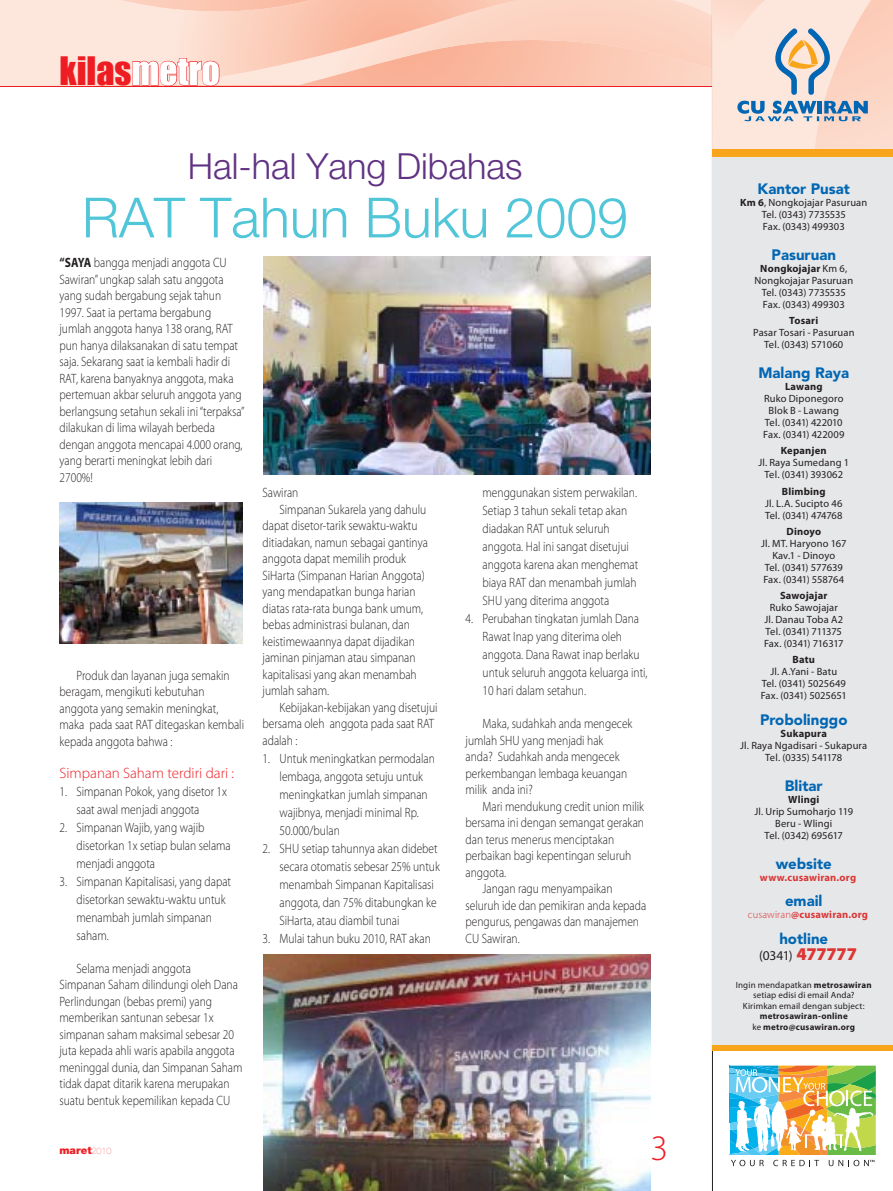
<style>
.page{position:relative;width:893px;height:1191px;background:#fff}
.page>*{position:absolute;margin:0;border:0;box-sizing:border-box;transform-origin:0 0}
.t1{font:300 55.5px "Helv Nue";color:#51c6d8}
.t2{font:300 36px "Helv Nue";color:#613283}
.t3{font:36px "Impact";color:#ee1d23}
.t4{font:900 15px "Avenir LT Std";color:#0166b3}
.t5{font:300 15px "Myriad Pro";color:#ee1d23}
.t6{font:300 13.5px/16.5px "Myriad Pro";color:#231f20;scale:.85 1}
.t7{font:13.5px "Myriad Pro";color:#231f20}
.t8{font:10.5px/12px "Myriad Pro";letter-spacing:.01em;color:#231f20;text-align:center}
.t9{font:700 10.5px "Myriad Pro";letter-spacing:.02em;color:#231f20}
.t10{font:700 10.5px "Myriad Pro";letter-spacing:.02em;color:#dc3534}
.t11{font:900 10.5px "Helv Nue";color:#ee1d23}
.t12{font:9px/10.5px "Myriad Pro";letter-spacing:.02em;color:#231f20;text-align:center}
.t13{font:700 9px/10.5px "Myriad Pro";letter-spacing:.025em;color:#231f20;text-align:center}
.s1{color:#fff}
.s2{font-weight:700}
.s3{font-family:"Helv Nue Ult";font-weight:300;font-size:9px}
.s4{font-weight:300}
.s5{font-weight:900;font-size:18px;color:#dc3534}
.s6{font-weight:400}
</style>
<div class="page">
<svg style="left:0;top:0;width:667px;height:85px;background:#fbd1bf"></svg>
<svg style="left:667px;top:0;width:226px;height:149px;background:#fce1d5"></svg>
<svg style="left:737px;top:27px;width:131px;height:94px;background:#d2cbc9"></svg>
<svg style="left:132px;top:58px;width:88px;height:28px;background:#f9b6ae"></svg>
<div style="left:712px;top:157px;width:181px;height:888px;background:#e6e7e9"></div>
<svg style="left:730px;top:1065px;width:146px;height:101px"></svg>
<img style="left:59px;top:502px;width:183px;height:141px">
<img style="left:264px;top:257px;width:387px;height:218px">
<img style="left:264px;top:954px;width:387px;height:237px">
<h2 class="t3" style="left:60px;top:43px;width:162px">kilas<span class="s1">metro</span></h2>
<h2 class="t2" style="left:188px;top:144px;width:336px">Hal-hal Yang Dibahas</h2>
<h1 class="t1" style="left:82px;top:184px;width:548px">RAT Tahun Buku 2009</h1>
<p class="t6" style="left:60px;top:254px;width:219px"><span class="s2">“Saya</span> bangga menjadi anggota CU Sawiran” ungkap salah satu anggota yang sudah bergabung sejak tahun 1997. Saat ia pertama bergabung jumlah anggota hanya 138 orang, RAT pun hanya dilaksanakan di satu tempat saja. Sekarang saat ia kembali hadir di RAT, karena banyaknya anggota, maka pertemuan akbar seluruh anggota yang berlangsung setahun sekali ini “terpaksa” dilakukan di lima wilayah berbeda dengan anggota mencapai 4.000 orang, yang berarti meningkat lebih dari 2700%!</p>
<p class="t6" style="left:60px;top:667px;width:219px;text-indent:17px">Produk dan layanan juga semakin beragam, mengikuti kebutuhan anggota yang semakin meningkat, maka pada saat RAT ditegaskan kembali kepada anggota bahwa :</p>
<p class="t5" style="left:60px;top:763px;width:176px">Simpanan Saham terdiri dari :</p>
<p class="t6" style="left:77px;top:782px;width:179px;line-height:18px;text-indent:-17px">1. Simpanan Pokok, yang disetor 1x saat awal menjadi anggota</p>
<p class="t6" style="left:77px;top:818px;width:183px;line-height:18px;text-indent:-17px">2. Simpanan Wajib, yang wajib disetorkan 1x setiap bulan selama menjadi anggota</p>
<p class="t6" style="left:77px;top:872px;width:183px;line-height:18px;text-indent:-17px">3. Simpanan Kapitalisasi, yang dapat disetorkan sewaktu-waktu untuk menambah jumlah simpanan saham.</p>
<p class="t6" style="left:60px;top:960px;width:217px;text-indent:17px">Selama menjadi anggota<br>Simpanan Saham dilindungi oleh Dana Perlindungan (bebas premi) yang memberikan santunan sebesar 1x simpanan saham maksimal sebesar 20 juta kepada ahli waris apabila anggota meninggal dunia, dan Simpanan Saham tidak dapat ditarik karena merupakan suatu bentuk kepemilikan kepada CU</p>
<p class="t11" style="left:60px;top:1143px;width:54px">maret<span class="s3">2010</span></p>
<p class="t6" style="left:263px;top:484px;width:44px">Sawiran</p>
<p class="t6" style="left:280px;top:501px;width:174px">Simpanan Sukarela yang dahulu</p>
<p class="t6" style="left:263px;top:517px;width:184px">dapat disetor-tarik sewaktu-waktu</p>
<p class="t6" style="left:263px;top:534px;width:196px">ditiadakan, namun sebagai gantinya</p>
<p class="t6" style="left:263px;top:550px;width:170px">anggota dapat memilih produk</p>
<p class="t6" style="left:263px;top:567px;width:192px">SiHarta (Simpanan Harian Anggota)</p>
<p class="t6" style="left:263px;top:583px;width:181px">yang mendapatkan bunga harian</p>
<p class="t6" style="left:263px;top:600px;width:190px">diatas rata-rata bunga bank umum,</p>
<p class="t6" style="left:263px;top:616px;width:175px">bebas administrasi bulanan, dan</p>
<p class="t6" style="left:263px;top:633px;width:181px">keistimewaannya dapat dijadikan</p>
<p class="t6" style="left:263px;top:649px;width:182px">jaminan pinjaman atau simpanan</p>
<p class="t6" style="left:263px;top:666px;width:183px">kapitalisasi yang akan menambah</p>
<p class="t6" style="left:263px;top:682px;width:80px">jumlah saham.</p>
<p class="t6" style="left:280px;top:699px;width:187px">Kebijakan-kebijakan yang disetujui</p>
<p class="t6" style="left:263px;top:715px;width:203px">bersama oleh anggota pada saat RAT</p>
<p class="t6" style="left:263px;top:732px;width:43px">adalah :</p>
<p class="t6" style="left:280px;top:749px;width:184px;line-height:18px;text-indent:-17px">1. Untuk meningkatkan permodalan lembaga, anggota setuju untuk meningkatkan jumlah simpanan wajibnya, menjadi minimal Rp.<br>50.000/bulan</p>
<p class="t6" style="left:280px;top:839px;width:190px;line-height:18px;text-indent:-17px">2. SHU setiap tahunnya akan didebet secara otomatis sebesar 25% untuk menambah Simpanan Kapitalisasi anggota, dan 75% ditabungkan ke<br>SiHarta, atau diambil tunai</p>
<p class="t6" style="left:263px;top:930px;width:200px">3. Mulai tahun buku 2010, RAT akan</p>
<p class="t6" style="left:483px;top:483px;width:185px;line-height:18px">menggunakan sistem perwakilan.<br>Setiap 3 tahun sekali tetap akan diadakan RAT untuk seluruh anggota. Hal ini sangat disetujui anggota karena akan menghemat biaya RAT dan menambah jumlah<br>SHU yang diterima anggota</p>
<p class="t6" style="left:483px;top:609px;width:196px;line-height:18px;text-indent:-17px">4. Perubahan tingkatan jumlah Dana<br>Rawat Inap yang diterima oleh anggota. Dana Rawat inap berlaku untuk seluruh anggota keluarga inti,<br>10 hari dalam setahun.</p>
<p class="t6" style="left:466px;top:715px;width:198px;text-indent:17px">Maka, sudahkah anda mengecek jumlah SHU yang menjadi hak anda? Sudahkah anda mengecek perkembangan lembaga keuangan milik anda ini?</p>
<p class="t6" style="left:483px;top:798px;width:192px">Mari mendukung credit union milik</p>
<p class="t6" style="left:466px;top:814px;width:211px">bersama ini dengan semangat gerakan</p>
<p class="t6" style="left:466px;top:831px;width:176px">dan terus menerus menciptakan</p>
<p class="t6" style="left:466px;top:847px;width:197px">perbaikan bagi kepentingan seluruh</p>
<p class="t6" style="left:466px;top:864px;width:49px">anggota.</p>
<p class="t6" style="left:483px;top:880px;width:154px">Jangan ragu menyampaikan</p>
<p class="t6" style="left:466px;top:897px;width:214px">seluruh ide dan pemikiran anda kepada</p>
<p class="t6" style="left:466px;top:913px;width:206px">pengurus, pengawas dan manajemen</p>
<p class="t6" style="left:466px;top:930px;width:65px">CU Sawiran.</p>
<p class="t4" style="left:757px;top:180px;width:94px">Kantor Pusat</p>
<p class="t8" style="left:740px;top:196px;width:129px"><span class="s2">Km 6</span>, Nongkojajar Pasuruan<br>Tel. (0343) 7735535<br>Fax. (0343) 499303</p>
<p class="t4" style="left:771px;top:246px;width:66px">Pasuruan</p>
<p class="t8" style="left:754px;top:262px;width:100px"><span class="s2">Nongkojajar</span> Km 6,<br>Nongkojajar Pasuruan<br>Tel. (0343) 7735535<br>Fax. (0343) 499303</p>
<p class="t9" style="left:789px;top:314px;width:31px">Tosari</p>
<p class="t8" style="left:753px;top:326px;width:103px">Pasar Tosari - Pasuruan<br>Tel. (0343) 571060</p>
<p class="t4" style="left:758px;top:364px;width:92px">Malang Raya</p>
<p class="t9" style="left:785px;top:380px;width:39px">Lawang</p>
<p class="t8" style="left:763px;top:392px;width:83px">Ruko Diponegoro<br>Blok B - Lawang<br>Tel. (0341) 422010<br>Fax. (0341) 422009</p>
<p class="t9" style="left:781px;top:444px;width:47px">Kepanjen</p>
<p class="t8" style="left:758px;top:457px;width:92px">Jl. Raya Sumedang 1<br>Tel. (0341) 393062</p>
<p class="t9" style="left:782px;top:484px;width:45px">Blimbing</p>
<p class="t8" style="left:765px;top:497px;width:79px;text-align:left">Jl. L.A. Sucipto 46<br>Tel. (0341) 474768</p>
<p class="t9" style="left:786px;top:524px;width:36px">Dinoyo</p>
<p class="t8" style="left:761px;top:537px;width:87px">Jl. MT. Haryono 167<br>Kav.1 - Dinoyo<br>Tel. (0341) 577639<br>Fax. (0341) 558764</p>
<p class="t9" style="left:780px;top:589px;width:49px">Sawojajar</p>
<p class="t8" style="left:764px;top:601px;width:81px">Ruko Sawojajar<br>Jl. Danau Toba A2<br>Tel. (0341) 711375<br>Fax. (0341) 716317</p>
<p class="t9" style="left:792px;top:653px;width:24px">Batu</p>
<p class="t8" style="left:761px;top:666px;width:88px">Jl. A.Yani - Batu<br>Tel. (0341) 5025649<br>Fax. (0341) 5025651</p>
<p class="t4" style="left:760px;top:710px;width:89px">Probolinggo</p>
<p class="t9" style="left:781px;top:726px;width:48px">Sukapura</p>
<p class="t8" style="left:740px;top:739px;width:129px">Jl. Raya Ngadisari - Sukapura<br>Tel. (0335) 541178</p>
<p class="t4" style="left:785px;top:776px;width:39px">Blitar</p>
<p class="t9" style="left:788px;top:792px;width:33px">Wlingi</p>
<p class="t8" style="left:754px;top:805px;width:100px">Jl. Urip Sumoharjo 119<br>Beru - Wlingi<br>Tel. (0342) 695617</p>
<p class="t4" style="left:776px;top:854px;width:58px">website</p>
<p class="t10" style="left:760px;top:870px;width:98px">www.cusawiran.org</p>
<p class="t4" style="left:785px;top:891px;width:39px">email</p>
<p class="t10" style="left:748px;top:907px;width:122px"><span class="s4">cusawiran</span>@cusawiran.org</p>
<p class="t4" style="left:779px;top:929px;width:50px">hotline</p>
<p class="t7" style="left:759px;top:947px;width:100px">(0341) <span class="s5">477777</span></p>
<p class="t12" style="left:736px;top:979px;width:137px">Ingin mendapatkan <span class="s2">metrosawiran </span>setiap edisi di email Anda?<br>Kirimkan email dengan subject:</p>
<p class="t13" style="left:752px;top:1010px;width:104px">metrosawiran-online<br><span class="s6">ke</span> metro@cusawiran.org</p>
</div>
